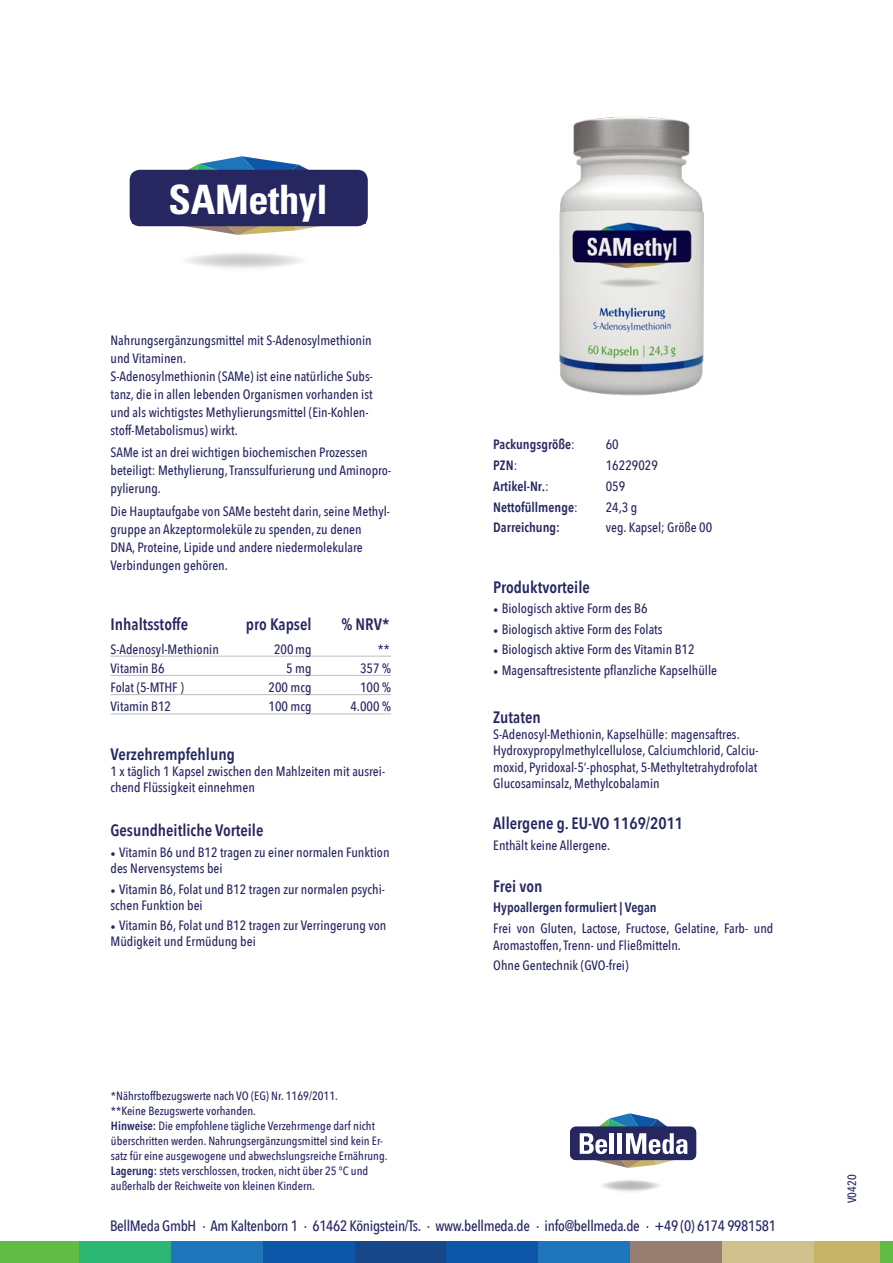
<style>
.page{position:relative;width:893px;height:1263px;background:#fff}
.page>*{position:absolute;margin:0;border:0;box-sizing:border-box;transform-origin:0 0}
.t1{font:700 condensed 40.5px "Univers LT";letter-spacing:-.01em;color:#fff}
.t2{font:600 16.5px "Avenir Next Condensed";color:#262761}
.t3{font:500 15px "Avenir Next Condensed";letter-spacing:-.02em;color:#262761}
.t4{font:500 13.5px/18px "Avenir Next Condensed";color:#262761}
.t5{font:600 13.5px "Avenir Next Condensed";color:#262761}
.t6{font:500 12px/15px "Avenir Next Condensed";color:#262761}
.s1{font-family:"Minion Pro";font-weight:400}
.s2{font-weight:600}
.s3{font-weight:500}
</style>
<div class="page">
<div style="left:0;top:1242px;width:79px;height:21px;background:#62bb46"></div>
<div style="left:79px;top:1242px;width:92px;height:21px;background:#2bb673"></div>
<div style="left:171px;top:1242px;width:92px;height:21px;background:#1e75ba"></div>
<div style="left:263px;top:1242px;width:92px;height:21px;background:#0e56a7"></div>
<div style="left:355px;top:1242px;width:91px;height:21px;background:#174788"></div>
<div style="left:446px;top:1242px;width:92px;height:21px;background:#0e56a7"></div>
<div style="left:538px;top:1242px;width:92px;height:21px;background:#1e75ba"></div>
<div style="left:630px;top:1242px;width:92px;height:21px;background:#957e70"></div>
<div style="left:722px;top:1242px;width:92px;height:21px;background:#cfc08e"></div>
<div style="left:814px;top:1242px;width:79px;height:21px;background:#c6b365"></div>
<div style="left:601px;top:1177px;width:59px;height:17px;background:#fbfbfc;border-radius:50%"></div>
<svg style="left:598px;top:1180px;width:65px;height:11px"></svg>
<div style="left:570px;top:1127px;width:126px;height:33px;background:#262761;border-radius:6px"></div>
<svg style="left:580px;top:1113px;width:107px;height:55px"></svg>
<div style="left:880px;top:1242px;width:13px;height:21px;background:#62bb46"></div>
<hr style="left:111px;top:656px;width:280px;height:1px;background:#bcbec0">
<hr style="left:111px;top:675px;width:280px;height:1px;background:#bcbec0">
<hr style="left:111px;top:694px;width:280px;height:1px;background:#bcbec0">
<hr style="left:111px;top:713px;width:280px;height:1px;background:#bcbec0">
<svg style="left:132px;top:156px;width:233px;height:79px"></svg>
<div style="left:130px;top:170px;width:238px;height:56px;background:#262761;border-radius:10px"></div>
<img style="left:559px;top:116px;width:145px;height:280px">
<h1 class="t1" style="left:169px;top:175px;width:161px">SAMethyl</h1>
<p class="t4" style="left:111px;top:331px;width:264px">Nahrungsergänzungsmittel mit S-Adenosylmethionin und Vitaminen.<br>S-Adenosylmethionin (SAMe) ist eine natürliche Subs&shy;tanz, die in allen lebenden Organismen vorhanden ist und als wichtigstes Methylierungsmittel (Ein-Kohlen&shy;stoff-Metabolismus) wirkt.</p>
<p class="t4" style="left:111px;top:444px;width:282px">SAMe ist an drei wichtigen biochemischen Prozessen beteiligt: Methylierung, Transsulfurierung und Aminopro&shy;pylierung.</p>
<p class="t4" style="left:111px;top:502px;width:281px">Die Hauptaufgabe von SAMe besteht darin, seine Methyl&shy;gruppe an Akzeptormoleküle zu spenden, zu denen<br>DNA, Proteine, Lipide und andere niedermolekulare Verbindungen gehören.</p>
<p class="t2" style="left:111px;top:610px;width:79px">Inhaltsstoffe</p>
<p class="t2" style="left:246px;top:610px;width:67px">pro Kapsel</p>
<p class="t2" style="left:341px;top:610px;width:50px">% NRV*</p>
<p class="t4" style="left:111px;top:640px;width:110px">S-Adenosyl-Methionin</p>
<p class="t4" style="left:274px;top:640px;width:39px">200mg</p>
<p class="t4" style="left:378px;top:640px;width:13px">**</p>
<p class="t4" style="left:111px;top:659px;width:56px">Vitamin B6</p>
<p class="t4" style="left:286px;top:659px;width:27px">5 mg</p>
<p class="t4" style="left:360px;top:659px;width:32px">357 %</p>
<p class="t4" style="left:111px;top:678px;width:75px">Folat (5-MTHF )</p>
<p class="t4" style="left:268px;top:678px;width:45px">200 mcg</p>
<p class="t4" style="left:360px;top:678px;width:32px">100 %</p>
<p class="t4" style="left:111px;top:698px;width:62px">Vitamin B12</p>
<p class="t4" style="left:268px;top:698px;width:45px">100 mcg</p>
<p class="t4" style="left:350px;top:698px;width:42px">4.000 %</p>
<p class="t2" style="left:111px;top:739px;width:126px">Verzehrempfehlung</p>
<p class="t4" style="left:111px;top:763px;width:276px;line-height:16.2px">1 x täglich 1 Kapsel zwischen den Mahlzeiten mit ausrei&shy;chend Flüssigkeit einnehmen</p>
<p class="t2" style="left:111px;top:816px;width:154px">Gesundheitliche Vorteile</p>
<p class="t4" style="left:111px;top:844px;width:280px;line-height:16.2px"><span class="s1">•</span> Vitamin B6 und B12 tragen zu einer normalen Funktion des Nervensystems bei</p>
<p class="t4" style="left:111px;top:881px;width:276px;line-height:16.2px"><span class="s1">•</span> Vitamin B6, Folat und B12 tragen zur normalen psychi&shy;schen Funktion bei</p>
<p class="t4" style="left:111px;top:917px;width:277px;line-height:16.2px"><span class="s1">•</span> Vitamin B6, Folat und B12 tragen zur Verringerung von<br>Müdigkeit und Ermüdung bei</p>
<p class="t6" style="left:111px;top:1088px;width:278px">*Nährstoffbezugswerte nach VO (EG) Nr. 1169/2011.<br>**Keine Bezugswerte vorhanden.<br><span class="s2">Hinweise:</span> Die empfohlene tägliche Verzehrmenge darf nicht überschritten werden. Nahrungsergänzungsmittel sind kein Er&shy;satz für eine ausgewogene und abwechslungsreiche Ernährung.<br><span class="s2">Lagerung:</span> stets verschlossen, trocken, nicht über 25 °C und außerhalb der Reichweite von kleinen Kindern.</p>
<p class="t5" style="left:493px;top:433px;width:83px">Packungsgröße<span class="s3">:</span></p>
<p class="t4" style="left:606px;top:436px;width:15px">60</p>
<p class="t5" style="left:493px;top:454px;width:26px">PZN<span class="s3">:</span></p>
<p class="t4" style="left:606px;top:456px;width:54px">16229029</p>
<p class="t5" style="left:493px;top:474px;width:57px">Artikel-Nr.<span class="s3">:</span></p>
<p class="t4" style="left:606px;top:477px;width:21px">059</p>
<p class="t5" style="left:493px;top:495px;width:86px">Nettofüllmenge<span class="s3">:</span></p>
<p class="t4" style="left:606px;top:498px;width:33px">24,3 g</p>
<p class="t5" style="left:493px;top:516px;width:68px">Darreichung:</p>
<p class="t4" style="left:606px;top:519px;width:108px">veg. Kapsel; Größe 00</p>
<p class="t2" style="left:493px;top:573px;width:98px">Produktvorteile</p>
<p class="t4" style="left:493px;top:599px;width:156px"><span class="s1">•</span> Biologisch aktive Form des B6</p>
<p class="t4" style="left:493px;top:620px;width:171px"><span class="s1">•</span> Biologisch aktive Form des Folats</p>
<p class="t4" style="left:493px;top:640px;width:203px"><span class="s1">•</span> Biologisch aktive Form des Vitamin B12</p>
<p class="t4" style="left:493px;top:661px;width:225px"><span class="s1">•</span> Magensaftresistente pflanzliche Kapselhülle</p>
<p class="t2" style="left:493px;top:703px;width:49px">Zutaten</p>
<p class="t4" style="left:493px;top:726px;width:267px;line-height:16.2px">S-Adenosyl-Methionin, Kapselhülle: magensaftres.<br>Hydroxypropylmethylcellulose, Calciumchlorid, Calciu&shy;moxid, Pyridoxal-5‘-phosphat, 5-Methyltetrahydrofolat Glucosaminsalz, Methylcobalamin</p>
<p class="t2" style="left:493px;top:809px;width:191px">Allergene g. EU-VO 1169/2011</p>
<p class="t4" style="left:493px;top:836px;width:119px">Enthält keine Allergene.</p>
<p class="t2" style="left:493px;top:871px;width:51px">Frei von</p>
<p class="t5" style="left:493px;top:896px;width:165px">Hypoallergen formuliert | Vegan</p>
<p class="t4" style="left:493px;top:920px;width:282px;line-height:16.5px">Frei von Gluten, Lactose, Fructose, Gelatine, Farb- und<br>Aromastoffen, Trenn- und Fließmitteln.</p>
<p class="t4" style="left:493px;top:956px;width:137px">Ohne Gentechnik (GVO-frei)</p>
<p class="t3" style="left:110px;top:1216px;width:668px">BellMeda GmbH · Am Kaltenborn 1 · 61462 Königstein/Ts. · www.bellmeda.de · info@bellmeda.de · +49 (0) 6174 9981581</p>
<p class="t6" style="left:845px;top:1203px;width:30px;rotate:-90deg">V0420</p>
</div>
